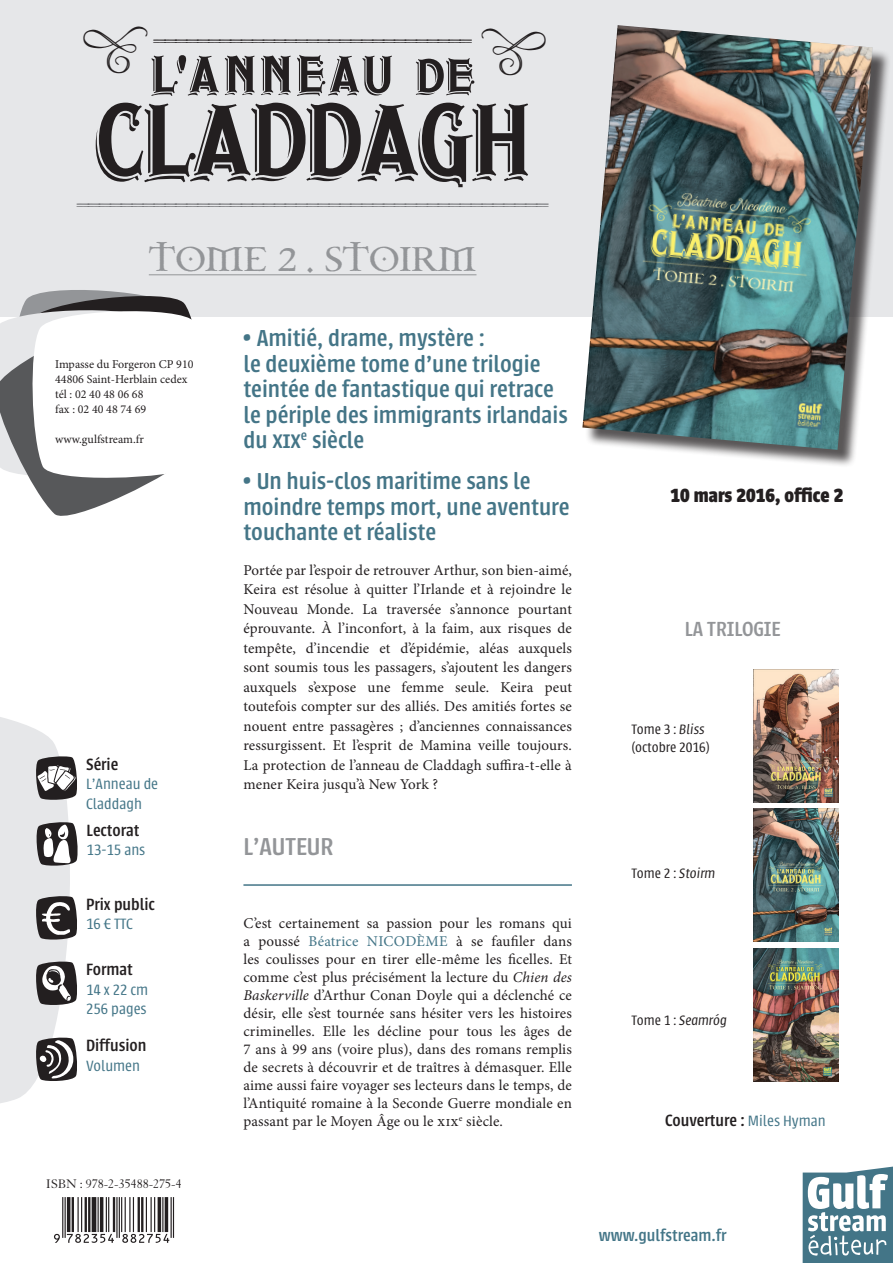
<style>
.page{position:relative;width:893px;height:1263px;background:#fff}
.page>*{position:absolute;margin:0;border:0;box-sizing:border-box;transform-origin:0 0}
.t1{font:133.95px "Irish Stout BB";letter-spacing:-.02em;color:#231f20}
.t2{font:68.85px "Irish Stout BB";letter-spacing:.04em;color:#231f20}
.t3{font:40.95px "Harman Extras 1";color:#6c6d70}
.t4{font:40.95px "Harman Extras 1";color:#231f20}
.t5{font:37.2px "Harman Extras 1";color:#231f20}
.Titre{font:30px "Celtic Garamond Pro Rough";color:#939598}
.SOUS_TITRE_1{font:500 27px "Urbana";color:#939598}
.INFORMATION_IMP{font:500 25.5px/25.5px "Urbana";color:#447587}
.SOUS_TITRE_2{font:500 22.5px "Urbana";color:#939598}
.DATE{font:700 21px "Urbana";color:#231f20}
.PICTO_1{font:500 18px "Urbana";color:#231f20}
.SITE_WEB{font:500 18px "Urbana";color:#437587}
.PICTO_2{font:300 16.5px/19.5px "Urbana";color:#437587}
.SYNOPSIS{font:15px/19.5px "Minion Pro";letter-spacing:.01em;color:#231f20;text-align:justify}
.TEXTE{font:15px/18px "Minion Pro";letter-spacing:.01em;color:#231f20;text-align:justify}
.NOM_DE_LA_COLL{font:300 15px "Urbana";color:#231f20}
.NOM_DE_LA_COLL-2{font:italic 300 15px "Urbana";color:#231f20}
.ISBN{font:13.5px "Granjon";color:#231f20}
.ADRESSE{font:12px "Minion Pro";color:#231f20}
.s1{color:#fff}
.s2{color:#437587}
.s3{font-style:italic}
.s4{font-style:normal}
.s5{font-weight:300;font-size:16.5px;color:#437587}
</style>
<div class="page">
<div style="left:0;top:0;width:893px;height:317px;background:#e6e7e9"></div>
<svg style="left:0;top:717px;width:78px;height:386px"></svg>
<div style="left:585px;top:28px;width:306px;height:440px;background:#231f20;opacity:.75"></div>
<img style="left:582px;top:25px;width:291px;height:425px">
<svg style="left:33px;top:484px;width:114px;height:32px;fill:#57585a"></svg>
<svg style="left:0;top:290px;width:192px;height:194px"></svg>
<svg style="left:803px;top:1166px;width:90px;height:97px"></svg>
<hr style="left:243px;top:884px;width:329px;height:2px;background:#437587">
<hr style="left:149px;top:274px;width:327px;height:1px;background:#939598">
<img style="left:754px;top:809px;width:84px;height:132px">
<img style="left:754px;top:669px;width:85px;height:134px">
<img style="left:754px;top:948px;width:85px;height:134px">
<svg style="left:54px;top:1197px;width:120px;height:46px"></svg>
<p class="t5" style="left:80px;top:25px;width:73px">O</p>
<p class="t4" style="left:154px;top:18px;width:319px">“““““““““““““““““““““““““““““</p>
<p class="t2" style="left:150px;top:40px;width:326px">L'ANNEAU de</p>
<p class="t1" style="left:94px;top:74px;width:439px">CLADDAGH</p>
<p class="t3" style="left:77px;top:182px;width:472px">“““““““““““““““““““““““““““““““““““““““““““</p>
<p class="Titre" style="left:149px;top:238px;width:329px">TOME 2 . STOIRM</p>
<p class="ADRESSE" style="left:55px;top:356px;width:140px">Impasse du Forgeron CP 910</p>
<p class="ADRESSE" style="left:55px;top:371px;width:134px">44806 Saint-Herblain cedex</p>
<p class="ADRESSE" style="left:55px;top:386px;width:90px">tél : 02 40 48 06 68</p>
<p class="ADRESSE" style="left:55px;top:401px;width:93px">fax : 02 40 48 74 69</p>
<p class="ADRESSE" style="left:55px;top:431px;width:90px">www.gulfstream.fr</p>
<p class="PICTO_1" style="left:86px;top:755px;width:34px">Série</p>
<p class="PICTO_2" style="left:86px;top:775px;width:74px">L’Anneau de<br>Claddagh</p>
<p class="PICTO_1" style="left:87px;top:820px;width:54px">Lectorat</p>
<p class="PICTO_2" style="left:87px;top:840px;width:60px">13-15 ans</p>
<p class="PICTO_1" style="left:86px;top:894px;width:70px">Prix public</p>
<p class="PICTO_2" style="left:86px;top:914px;width:48px">16 € TTC</p>
<p class="PICTO_1" style="left:86px;top:960px;width:48px">Format</p>
<p class="PICTO_2" style="left:86px;top:980px;width:64px">14 x 22 cm</p>
<p class="PICTO_2" style="left:86px;top:999px;width:77px">256 pages<span class="s1">40</span></p>
<p class="PICTO_1" style="left:86px;top:1036px;width:62px">Diffusion</p>
<p class="PICTO_2" style="left:86px;top:1056px;width:55px">Volumen</p>
<p class="ISBN" style="left:46px;top:1177px;width:137px">ISBN : 978-2-35488-275-4</p>
<p class="INFORMATION_IMP" style="left:243px;top:326px;width:326px">• Amitié, drame, mystère :<br>le deuxième tome d’une trilogie teintée de fantastique qui retrace le périple des immigrants irlandais du xix<sup>e</sup> siècle</p>
<p class="INFORMATION_IMP" style="left:243px;top:469px;width:328px">• Un huis-clos maritime sans le moindre temps mort, une aventure touchante et réaliste</p>
<p class="SYNOPSIS" style="left:243px;top:560px;width:330px">Portée par l’espoir de retrouver Arthur, son bien-aimé, Keira est résolue à quitter l’Irlande et à rejoindre le Nouveau Monde. La traversée s’annonce pourtant éprouvante. À l’inconfort, à la faim, aux risques de tempête, d’incendie et d’épidémie, aléas auxquels sont soumis tous les passagers, s’ajoutent les dangers auxquels s’expose une femme seule. Keira peut toutefois compter sur des alliés. Des amitiés fortes se nouent entre passagères ; d’anciennes connaissances ressurgissent. Et l’esprit de Mamina veille toujours.<br>La protection de l’anneau de Claddagh suffira-t-elle à mener Keira jusqu’à New York ?</p>
<p class="SOUS_TITRE_1" style="left:243px;top:832px;width:91px">L’AUTEUR</p>
<p class="TEXTE" style="left:243px;top:915px;width:330px">C’est certainement sa passion pour les romans qui a poussé <span class="s2">Béatrice NICODÈME</span> à se faufiler dans les coulisses pour en tirer elle-même les ficelles. Et comme c’est plus précisément la lecture du <span class="s3">Chien des Baskerville</span> d’Arthur Conan Doyle qui a déclenché ce désir, elle s’est tournée sans hésiter vers les histoires criminelles. Elle les décline pour tous les âges de 7 ans à 99 ans (voire plus), dans des romans remplis de secrets à découvrir et de traîtres à démasquer. Elle aime aussi faire voyager ses lecteurs dans le temps, de l’Antiquité romaine à la Seconde Guerre mondiale en passant par le Moyen Âge ou le xix<sup>e</sup> siècle.</p>
<p class="DATE" style="left:670px;top:483px;width:174px">10 mars 2016, office 2</p>
<p class="SOUS_TITRE_2" style="left:685px;top:617px;width:97px">LA TRILOGIE</p>
<p class="NOM_DE_LA_COLL" style="left:631px;top:722px;width:75px">Tome 3 : <span class="s3">Bliss</span></p>
<p class="NOM_DE_LA_COLL" style="left:631px;top:740px;width:80px">(octobre 2016)</p>
<p class="NOM_DE_LA_COLL" style="left:631px;top:866px;width:85px">Tome 2 : <span class="s3">Stoirm</span></p>
<p class="NOM_DE_LA_COLL-2" style="left:631px;top:1013px;width:97px"><span class="s4">Tome 1 :</span> Seamróg</p>
<p class="PICTO_1" style="left:665px;top:1110px;width:162px">Couverture : <span class="s5">Miles Hyman</span></p>
<p class="SITE_WEB" style="left:599px;top:1226px;width:129px">www.gulfstream.fr</p>
</div>
